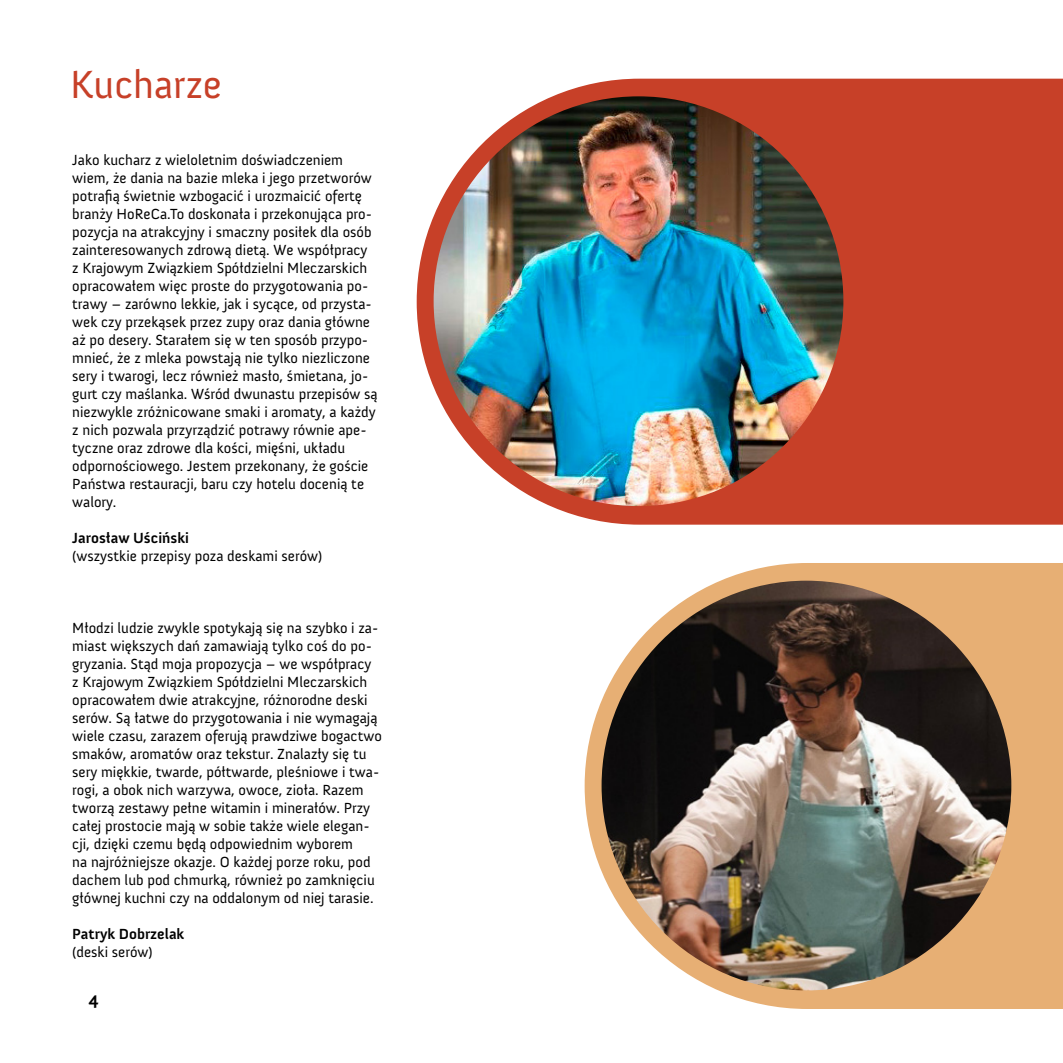
<style>
.page{position:relative;width:1063px;height:1063px;background:#fff}
.page>*{position:absolute;margin:0;border:0;box-sizing:border-box;transform-origin:0 0}
.t1{font:40.05px "Anivers";color:#c74028}
.t2{font:700 18px "Anivers";color:#000}
.t3{font:15px/18px "Anivers";color:#000}
.t4{font:700 15px "Anivers";color:#000}
</style>
<div class="page">
<svg style="left:417px;top:79px;width:646px;height:446px;background:#ce5a46"></svg>
<img style="left:434px;top:96px;width:409px;height:410px;border-radius:205px">
<svg style="left:585px;top:563px;width:478px;height:446px;fill:#e7af74"></svg>
<img style="left:602px;top:581px;width:409px;height:409px;border-radius:205px">
<h1 class="t1" style="left:70px;top:63px;width:153px">Kucharze</h1>
<p class="t3" style="left:72px;top:151px;width:307px">Jako kucharz z wieloletnim doświadczeniem wiem, że dania na bazie mleka i jego przetworów potrafią świetnie wzbogacić i urozmaicić ofertę branży HoReCa.To doskonała i przekonująca pro&shy;pozycja na atrakcyjny i smaczny posiłek dla osób zainteresowanych zdrową dietą. We współpracy<br>z Krajowym Związkiem Spółdzielni Mleczarskich opracowałem więc proste do przygotowania po&shy;trawy – zarówno lekkie, jak i sycące, od przysta&shy;wek czy przekąsek przez zupy oraz dania główne aż po desery. Starałem się w ten sposób przypo&shy;mnieć, że z mleka powstają nie tylko niezliczone sery i twarogi, lecz również masło, śmietana, jo&shy;gurt czy maślanka. Wśród dwunastu przepisów są niezwykle zróżnicowane smaki i aromaty, a każdy z nich pozwala przyrządzić potrawy równie ape&shy;tyczne oraz zdrowe dla kości, mięśni, układu odpornościowego. Jestem przekonany, że goście Państwa restauracji, baru czy hotelu docenią te walory.</p>
<p class="t4" style="left:72px;top:529px;width:118px">Jarosław Uściński</p>
<p class="t3" style="left:72px;top:547px;width:252px">(wszystkie przepisy poza deskami serów)</p>
<p class="t3" style="left:72px;top:619px;width:311px">Młodzi ludzie zwykle spotykają się na szybko i za&shy;miast większych dań zamawiają tylko coś do po&shy;gryzania. Stąd moja propozycja – we współpracy<br>z Krajowym Związkiem Spółdzielni Mleczarskich opracowałem dwie atrakcyjne, różnorodne deski serów. Są łatwe do przygotowania i nie wymagają wiele czasu, zarazem oferują prawdziwe bogactwo smaków, aromatów oraz tekstur. Znalazły się tu sery miękkie, twarde, półtwarde, pleśniowe i twa&shy;rogi, a obok nich warzywa, owoce, zioła. Razem tworzą zestawy pełne witamin i minerałów. Przy całej prostocie mają w sobie także wiele elegan&shy;cji, dzięki czemu będą odpowiednim wyborem<br>na najróżniejsze okazje. O każdej porze roku, pod dachem lub pod chmurką, również po zamknięciu głównej kuchni czy na oddalonym od niej tarasie.</p>
<p class="t4" style="left:72px;top:925px;width:114px">Patryk Dobrzelak</p>
<p class="t3" style="left:72px;top:943px;width:82px">(deski serów)</p>
<p class="t2" style="left:88px;top:989px;width:12px">4</p>
</div>
